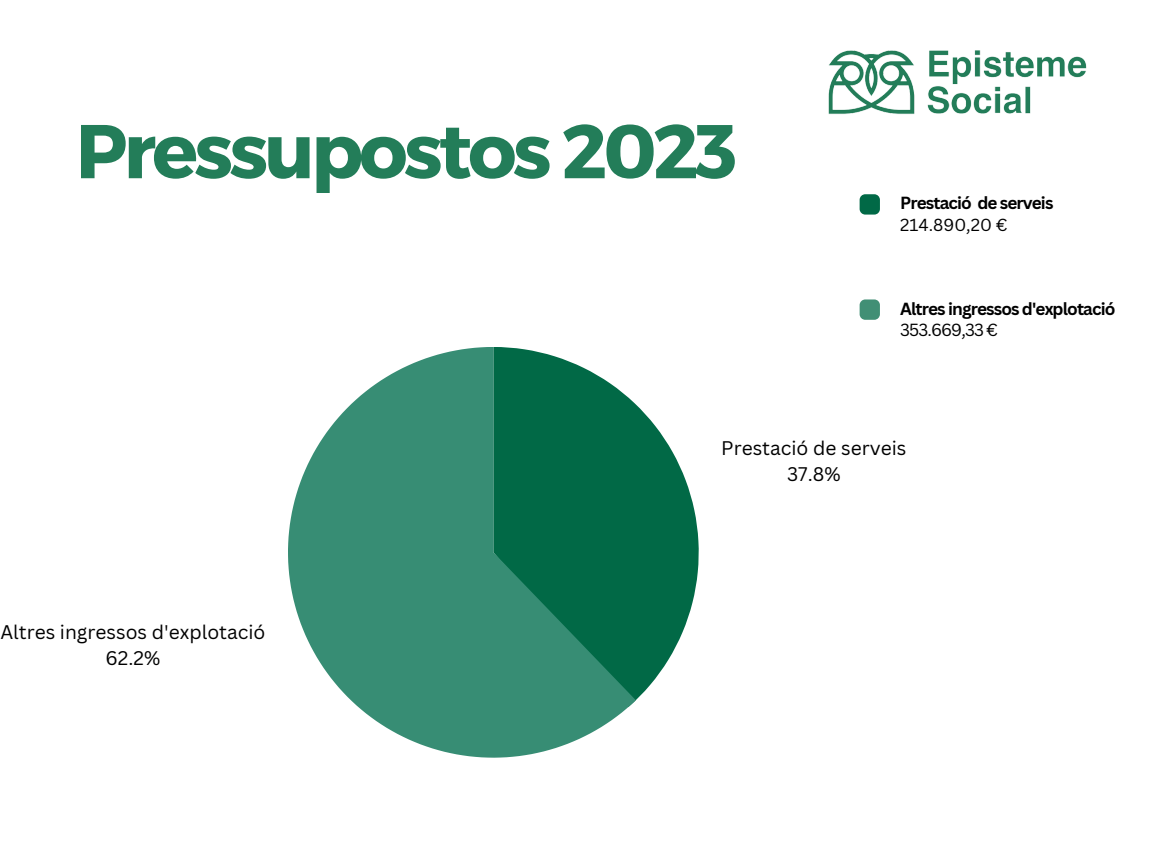
<style>
.page{position:relative;width:1152px;height:864px;background:#fff}
.page>*{position:absolute;margin:0;border:0;box-sizing:border-box;transform-origin:0 0}
.t1{font:700 76.05px "Montserrat";letter-spacing:-.05em;color:#237d59}
.t2{font:19.2px/26.4px "Canva Sans";color:#000;text-align:center}
.t3{font:700 17.1px "Canva Sans";letter-spacing:-.05em;color:#000}
.t4{font:17.1px "Canva Sans";letter-spacing:-.05em;color:#000}
.t5{font:16.95px "Canva Sans";color:#000}
</style>
<div class="page">
<svg style="left:636px;top:404px;width:63px;height:296px;fill:#016946"></svg>
<svg style="left:288px;top:347px;width:348px;height:411px;fill:#378d74"></svg>
<div style="left:860px;top:194px;width:20px;height:21px;background:#016946;border-radius:6px"></div>
<div style="left:860px;top:299px;width:20px;height:21px;background:#418f75;border-radius:6px"></div>
<img style="left:828px;top:50px;width:259px;height:64px">
<h1 class="t1" style="left:76px;top:102px;width:663px">Pressupostos 2023</h1>
<p class="t3" style="left:900px;top:191px;width:155px">Prestació de serveis</p>
<p class="t5" style="left:900px;top:213px;width:109px">214.890,20 €</p>
<p class="t3" style="left:900px;top:296px;width:217px">Altres ingressos d'explotació</p>
<p class="t4" style="left:900px;top:317px;width:99px">353.669,33 €</p>
<p class="t2" style="left:0;top:618px;width:267px">Altres ingressos d'explotació<br>62.2%</p>
<p class="t2" style="left:721px;top:434px;width:187px">Prestació de serveis<br>37.8%</p>
</div>
